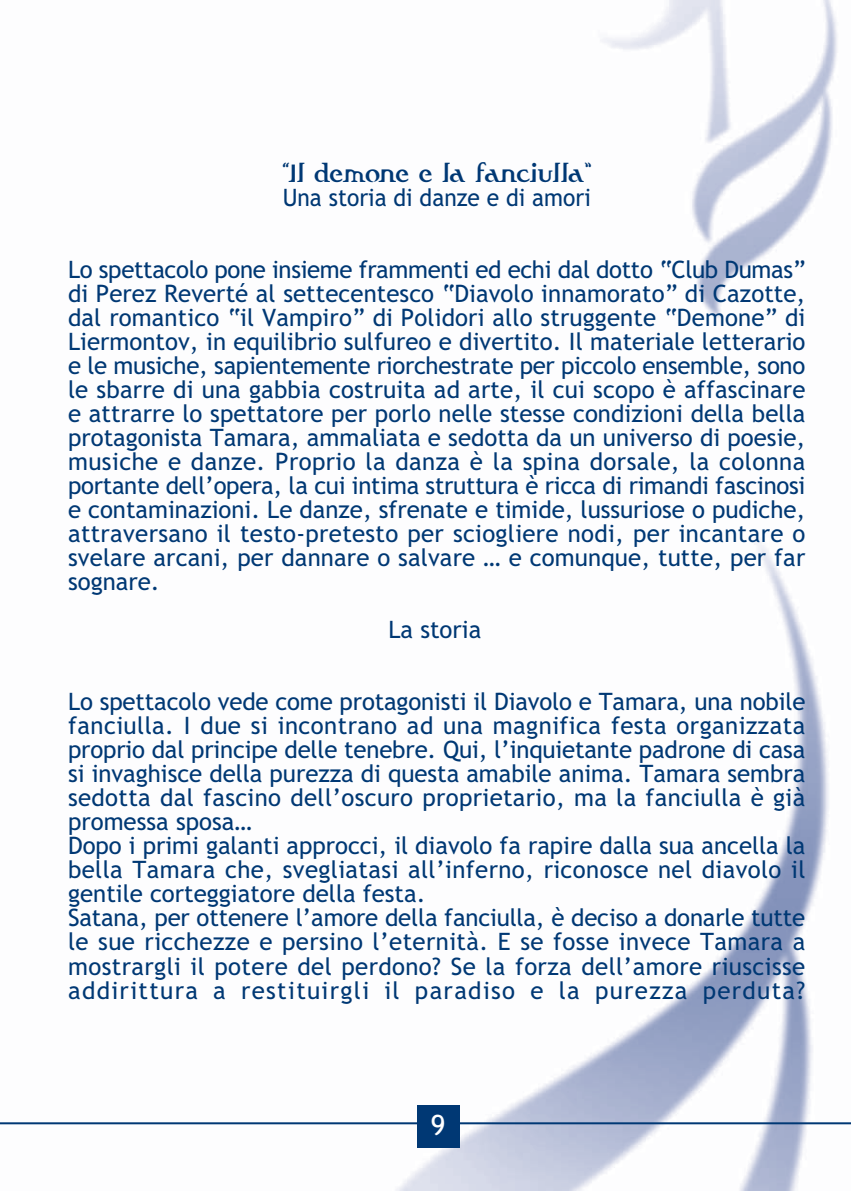
<style>
.page{position:relative;width:851px;height:1191px;background:#fff}
.page>*{position:absolute;margin:0;border:0;box-sizing:border-box;transform-origin:0 0}
.t1{font:28px "Trebuchet MS";color:#fff}
.t2{font:24px/24px "Trebuchet MS";color:#003874;text-align:justify}
.t3{font:24px "Trebuchet MS";color:#003874;scale:.95 1}
.t4{font:700 24px "Fandango";letter-spacing:-.03em;color:#003874}
</style>
<div class="page">
<img style="left:0;top:0;width:850px;height:1191px">
<div style="left:416px;top:1105px;width:43px;height:42px;background:#003874"></div>
<hr style="left:0;top:1122px;width:850px;height:2px;background:#003874">
<p class="t4" style="left:283px;top:162px;width:309px">“Il demone e la fanciulla”</p>
<p class="t3" style="left:283px;top:188px;width:326px">Una storia di danze e di amori</p>
<p class="t2" style="left:68px;top:260px;width:738px">Lo spettacolo pone insieme frammenti ed echi dal dotto “Club Dumas” di Perez Reverté al settecentesco “Diavolo innamorato” di Cazotte, dal romantico “il Vampiro” di Polidori allo struggente “Demone” di Liermontov, in equilibrio sulfureo e divertito. Il materiale letterario e le musiche, sapientemente riorchestrate per piccolo ensemble, sono le sbarre di una gabbia costruita ad arte, il cui scopo è affascinare e attrarre lo spettatore per porlo nelle stesse condizioni della bella protagonista Tamara, ammaliata e sedotta da un universo di poesie, musiche e danze. Proprio la danza è la spina dorsale, la colonna portante dell’opera, la cui intima struttura è ricca di rimandi fascinosi e contaminazioni. Le danze, sfrenate e timide, lussuriose o pudiche, attraversano il testo-pretesto per sciogliere nodi, per incantare o svelare arcani, per dannare o salvare … e comunque, tutte, per far sognare.</p>
<p class="t2" style="left:388px;top:620px;width:94px">La storia</p>
<p class="t2" style="left:68px;top:692px;width:738px;text-align:left">Lo spettacolo vede come protagonisti il Diavolo e Tamara, una nobile fanciulla. I due si incontrano ad una magnifica festa organizzata proprio dal principe delle tenebre. Qui, l’inquietante padrone di casa si invaghisce della purezza di questa amabile anima. Tamara sembra sedotta dal fascino dell’oscuro proprietario, ma la fanciulla è già promessa sposa…<br>Dopo i primi galanti approcci, il diavolo fa rapire dalla sua ancella la bella Tamara che, svegliatasi all’inferno, riconosce nel diavolo il gentile corteggiatore della festa.<br>Satana, per ottenere l’amore della fanciulla, è deciso a donarle tutte le sue ricchezze e persino l’eternità. E se fosse invece Tamara a mostrargli il potere del perdono? Se la forza dell’amore riuscisse addirittura a restituirgli il paradiso e la purezza perduta?</p>
<p class="t1" style="left:430px;top:1114px;width:16px">9</p>
</div>
